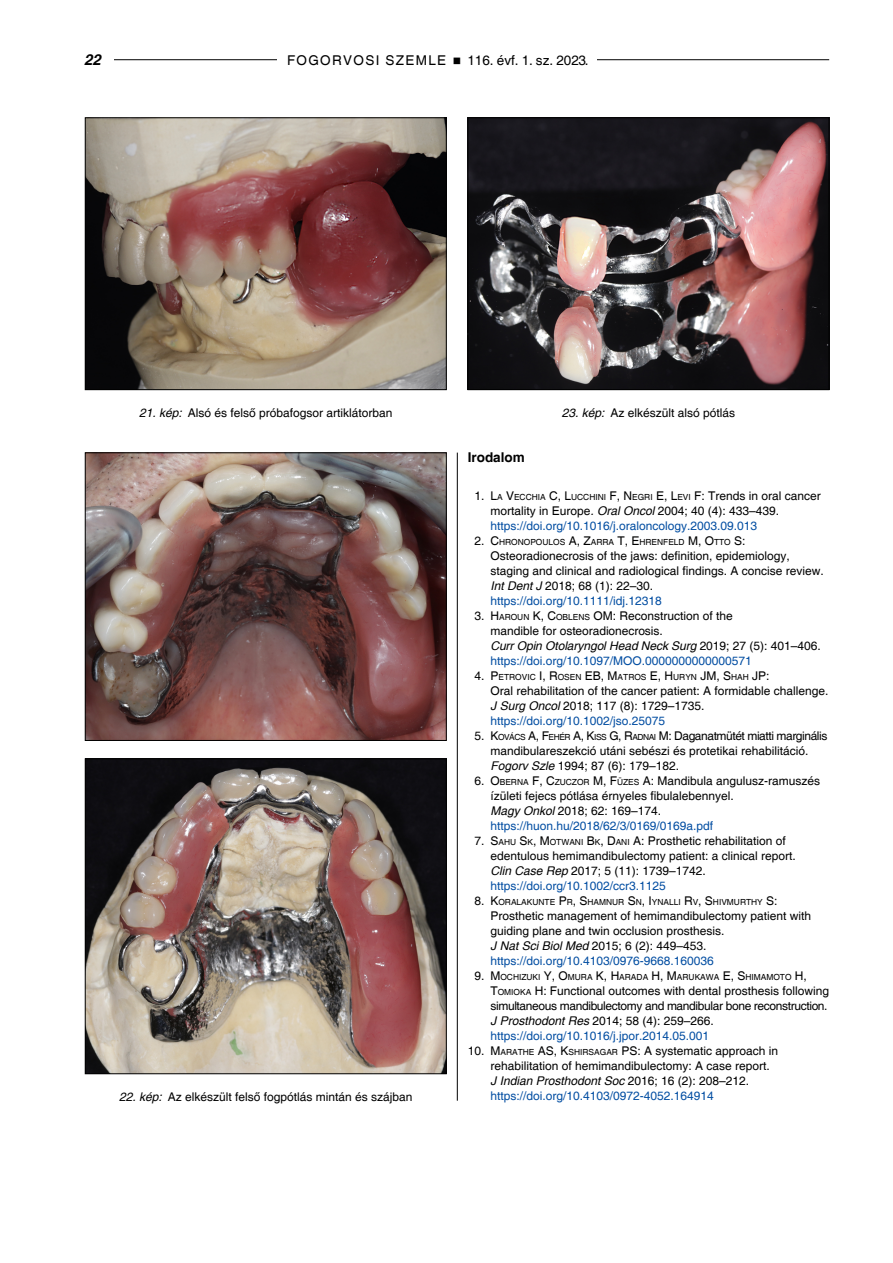
<style>
.page{position:relative;width:893px;height:1263px;background:#fff}
.page>*{position:absolute;margin:0;border:0;box-sizing:border-box;transform-origin:0 0}
.t1{font:italic 700 15px "Helvetica Somogyi";color:#000}
.t2{font:13.5px "Helvetica Somogyi";letter-spacing:.1em;color:#000}
.FSzle-IrodalomCím{font:700 13.5px "Helvetica Somogyi";color:#000}
.FSzle-Irodalomjegyzé{font:12px/15px "Helvetica Somogyi";color:#000}
.FSzle-KépAláírás{font:12px "Helvetica Somogyi";color:#000}
.FSzle-Irodalomjegyzé-2{font:12px/15px "Helvetica Somogyi";color:#034ea2}
.FSzle-Irodalomjegyzé-3{font:8.4px "Helvetica Somogyi";color:#000}
.s1{font-style:italic}
.s2{font-size:12px}
.s3{color:#000}
.s4{font-style:italic;color:#000}
.s5{color:#034ea2}
.s6{font-style:inherit}
.s7{font-size:8.4px}
</style>
<div class="page">
<hr style="left:85px;top:59px;width:744px;height:1px;background:#000">
<div style="left:278px;top:55px;width:179px;height:10px;background:#fff"></div>
<div style="left:457px;top:55px;width:140px;height:10px;background:#fff"></div>
<div style="left:84px;top:54px;width:30px;height:11px;background:#fff"></div>
<hr style="left:457px;top:453px;width:1px;height:648px;background:#000">
<img style="left:470px;top:120px;width:357px;height:268px">
<div style="left:468px;top:118px;width:361px;height:272px;border:1px solid #000"></div>
<img style="left:87px;top:455px;width:357px;height:284px">
<div style="left:85px;top:453px;width:361px;height:288px;border:1px solid #000"></div>
<img style="left:87px;top:761px;width:357px;height:311px">
<div style="left:85px;top:759px;width:361px;height:315px;border:1px solid #000"></div>
<img style="left:87px;top:120px;width:357px;height:268px">
<div style="left:85px;top:118px;width:361px;height:272px;border:1px solid #000"></div>
<p class="t1" style="left:84px;top:51px;width:18px">22</p>
<p class="t2" style="left:287px;top:53px;width:303px">FOGORVOSI SZEMLE ■ 116. évf. 1. sz. 2023.</p>
<p class="FSzle-KépAláírás" style="left:139px;top:405px;width:255px"><span class="s1">21. kép:</span> Alsó és felső próbafogsor artiklátorban</p>
<p class="FSzle-KépAláírás" style="left:119px;top:1089px;width:295px"><span class="s1">22. kép:</span> Az elkészült felső fogpótlás mintán és szájban</p>
<p class="FSzle-KépAláírás" style="left:562px;top:405px;width:175px"><span class="s1">23. kép:</span> Az elkészült alsó pótlás</p>
<p class="FSzle-IrodalomCím" style="left:468px;top:449px;width:59px">Irodalom</p>
<p class="FSzle-Irodalomjegyzé-3" style="left:474px;top:492px;width:348px"><span class="s2">1.</span> <span class="s2">L</span>A <span class="s2">V</span>ECCHIA <span class="s2">C, L</span>UCCHINI <span class="s2">F, N</span> EGRI <span class="s2">E, L</span>EVI <span class="s2">F:</span> <span class="s2">Trends in oral cancer</span></p>
<p class="FSzle-Irodalomjegyzé-2" style="left:490px;top:504px;width:290px"><span class="s3">mortality in Europe</span><span class="s4">. Oral Oncol</span> <span class="s3">2004; 40 (4): 433–439. </span>https://doi.org/10.1016/j.oraloncology.2003.09.013</p>
<p class="FSzle-Irodalomjegyzé-3" style="left:474px;top:537px;width:273px"><span class="s2">2.</span> <span class="s2">C</span>HRONOPOULOS <span class="s2">A, Z</span>ARRA <span class="s2">T, E</span>HRENFELD <span class="s2">M, O</span>TTO <span class="s2">S:</span></p>
<p class="FSzle-Irodalomjegyzé" style="left:490px;top:549px;width:335px">Osteoradionecrosis of the jaws: definition, epidemiology, staging and clinical and radiological findings. A concise review.<br><span class="s1">Int Dent J</span> 2018; 68 (1): 22–30. <span class="s5">https://doi.org/10.1111/idj.12318</span></p>
<p class="FSzle-Irodalomjegyzé" style="left:490px;top:609px;width:332px;text-indent:-16px">3. <span class="s6">H</span><span class="s7">AROUN</span> <span class="s6">K, C</span><span class="s7">OBLENS</span> <span class="s6">OM:</span> Reconstruction of the<br>mandible for osteoradionecrosis.<br><span class="s1">Curr Opin Otolaryngol Head Neck Surg</span> 2019; 27 (5): 401–406. <span class="s5">https://doi.org/10.1097/MOO.0000000000000571</span></p>
<p class="FSzle-Irodalomjegyzé-3" style="left:474px;top:672px;width:296px"><span class="s2">4.</span> <span class="s2">P</span>ETROVIC <span class="s2">I , R</span>OSEN <span class="s2">EB, M</span>ATROS <span class="s2">E, H</span> URYN <span class="s2">JM, S</span>HAH <span class="s2">JP:</span></p>
<p class="FSzle-Irodalomjegyzé" style="left:490px;top:684px;width:340px">Oral rehabilitation of the cancer patient: A formidable challenge.<br><span class="s1">J Surg Oncol</span> 2018; 117 (8): 1729–1735. <span class="s5">https://doi.org/10.1002/jso.25075</span></p>
<p class="FSzle-Irodalomjegyzé" style="left:490px;top:729px;width:338px;text-indent:-16px">5. <span class="s6">K</span><span class="s7">OVÁCS</span> <span class="s6">A, F</span><span class="s7">EHÉR</span> <span class="s6">A, K</span><span class="s7">ISS</span> <span class="s6">G, R</span><span class="s7">ADNAI</span> <span class="s6">M:</span> Daganatmütét miatti marginális mandibulareszekció utáni sebészi és protetikai rehabilitáció.<br><span class="s1">Fogorv Szle</span> 1994; 87 (6): 179–182.</p>
<p class="FSzle-Irodalomjegyzé" style="left:490px;top:774px;width:331px;text-indent:-16px">6. <span class="s6">O</span><span class="s7">BERNA</span> <span class="s6">F, C</span><span class="s7">ZUCZOR</span> <span class="s6">M, F</span><span class="s7">ÜZES</span> <span class="s6">A:</span> Mandibula angulusz-ramuszés ízületi fejecs pótlása érnyeles fibulalebennyel.<br><span class="s1">Magy Onkol</span> 2018; 62: 169–174. <span class="s5">https://huon.hu/2018/62/3/0169/0169a.pdf</span></p>
<p class="FSzle-Irodalomjegyzé" style="left:490px;top:834px;width:307px;text-indent:-16px">7. <span class="s6">S</span><span class="s7">AHU</span> <span class="s6">S</span><span class="s7">K</span><span class="s6">, M</span><span class="s7">OTWANI</span> <span class="s6">B</span> <span class="s7">K</span><span class="s6">, D</span><span class="s7">ANI</span> <span class="s6">A:</span> Prosthetic rehabilitation of edentulous hemimandibulectomy patient: a clinical report.<br><span class="s1">Clin Case Rep</span> 2017; 5 (11): 1739–1742. <span class="s5">https://doi.org/10.1002/ccr3.1125</span></p>
<p class="FSzle-Irodalomjegyzé-3" style="left:474px;top:897px;width:305px"><span class="s2">8.</span> <span class="s2">K</span>ORALAKUNTE <span class="s2">P</span>R<span class="s2">, S</span>HAMNUR <span class="s2">S</span>N<span class="s2">, I</span>YNALLI <span class="s2">R</span>V<span class="s2">, S</span>HIVMURTHY <span class="s2">S:</span></p>
<p class="FSzle-Irodalomjegyzé" style="left:490px;top:909px;width:322px">Prosthetic management of hemimandibulectomy patient with guiding plane and twin occlusion prosthesis.<br><span class="s1">J Nat Sci Biol Med</span> 2015; 6 (2): 449–453. <span class="s5">https://doi.org/10.4103/0976-9668.160036</span></p>
<p class="FSzle-Irodalomjegyzé-3" style="left:474px;top:972px;width:334px"><span class="s2">9.</span> <span class="s2">M</span>OCHIZUKI <span class="s2">Y, O</span>MURA <span class="s2">K, H</span>ARADA <span class="s2">H, M</span>ARUKAWA <span class="s2">E, S</span>HIMAMOTO <span class="s2">H,</span></p>
<p class="FSzle-Irodalomjegyzé" style="left:490px;top:984px;width:340px"><span class="s6">T</span><span class="s7">OMIOKA</span> <span class="s6">H:</span> Functional outcomes with dental prosthesis following simultaneous mandibulectomy and mandibular bone reconstruction.<br><span class="s1">J Prosthodont Res</span> 2014; 58 (4): 259–266. <span class="s5">https://doi.org/10.1016/j.jpor.2014.05.001</span></p>
<p class="FSzle-Irodalomjegyzé" style="left:490px;top:1044px;width:289px;text-indent:-23px">10. <span class="s6">M</span><span class="s7">ARATHE</span> <span class="s6">AS , K</span><span class="s7">SHIRSAGAR</span> <span class="s6">PS :</span> A systematic approach in rehabilitation of hemimandibulectomy: A case report.<br><span class="s1">J Indian Prosthodont Soc</span> 2016; 16 (2): 208–212. <span class="s5">https://doi.org/10.4103/0972-4052.164914</span></p>
</div>
